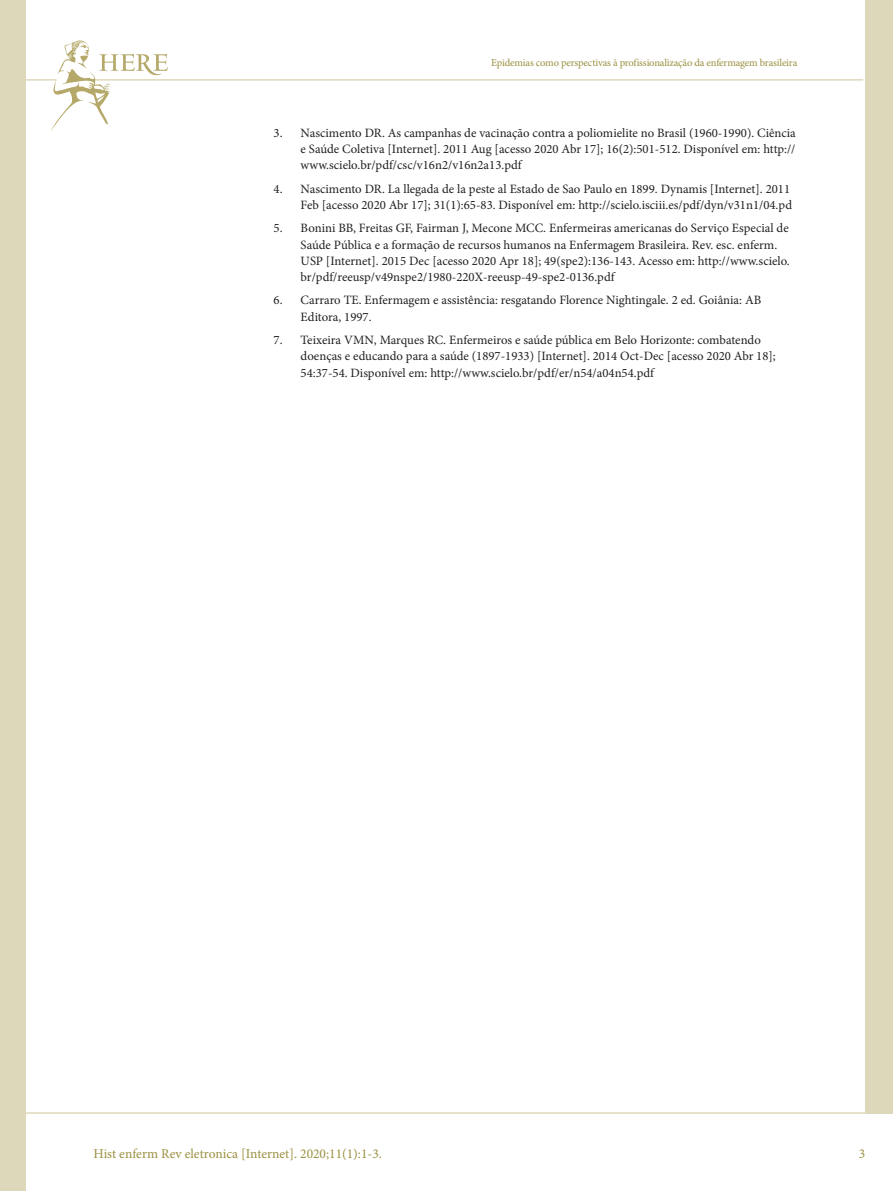
<style>
.page{position:relative;width:893px;height:1191px;background:#fff}
.page>*{position:absolute;margin:0;border:0;box-sizing:border-box;transform-origin:0 0}
.t1{font:13.5px "Minion Pro";color:#9b8f3f}
.t2{font:12.75px/16.2px "Minion Pro";color:#231f20}
.t3{font:10.5px "Minion Pro";letter-spacing:-.015em;color:#9b8f3f}
</style>
<div class="page">
<hr style="left:0;top:1112px;width:893px;height:1px;background:#ded8bb">
<hr style="left:0;top:79px;width:863px;height:2px;background:#ded8bb">
<div style="left:865px;top:0;width:28px;height:1113px;background:#ded8bb"></div>
<div style="left:0;top:0;width:26px;height:1191px;background:#ded8bb"></div>
<svg style="left:50px;top:40px;width:118px;height:91px"></svg>
<p class="t3" style="left:491px;top:56px;width:307px">Epidemias como perspectivas à profissionalização da enfermagem brasileira</p>
<p class="t2" style="left:301px;top:125px;width:497px;text-align:justify;text-indent:-27px">3. Nascimento DR. As campanhas de vacinação contra a poliomielite no Brasil (1960-1990). Ciência e Saúde Coletiva [Internet]. 2011 Aug [acesso 2020 Abr 17]; 16(2):501-512. Disponível em: http:// www.scielo.br/pdf/csc/v16n2/v16n2a13.pdf</p>
<p class="t2" style="left:274px;top:181px;width:520px;text-align:right">4. Nascimento DR. La llegada de la peste al Estado de Sao Paulo en 1899. Dynamis [Internet]. 2011<br>Feb [acesso 2020 Abr 17]; 31(1):65-83. Disponível em: http://scielo.isciii.es/pdf/dyn/v31n1/04.pd</p>
<p class="t2" style="left:301px;top:220px;width:491px;text-indent:-27px">5. Bonini BB, Freitas GF, Fairman J, Mecone MCC. Enfermeiras americanas do Serviço Especial de Saúde Pública e a formação de recursos humanos na Enfermagem Brasileira. Rev. esc. enferm.<br>USP [Internet]. 2015 Dec [acesso 2020 Apr 18]; 49(spe2):136-143. Acesso em: http://www.scielo. br/pdf/reeusp/v49nspe2/1980-220X-reeusp-49-spe2-0136.pdf</p>
<p class="t2" style="left:301px;top:292px;width:462px;text-indent:-27px">6. Carraro TE. Enfermagem e assistência: resgatando Florence Nightingale. 2 ed. Goiânia: AB<br>Editora, 1997.</p>
<p class="t2" style="left:301px;top:332px;width:477px;text-indent:-27px">7. Teixeira VMN, Marques RC. Enfermeiros e saúde pública em Belo Horizonte: combatendo doenças e educando para a saúde (1897-1933) [Internet]. 2014 Oct-Dec [acesso 2020 Abr 18];<br>54:37-54. Disponível em: http://www.scielo.br/pdf/er/n54/a04n54.pdf</p>
<p class="t1" style="left:94px;top:1144px;width:290px">Hist enferm Rev eletronica [Internet]. 2020;11(1):1-3.</p>
<p class="t1" style="left:859px;top:1144px;width:8px">3</p>
</div>
